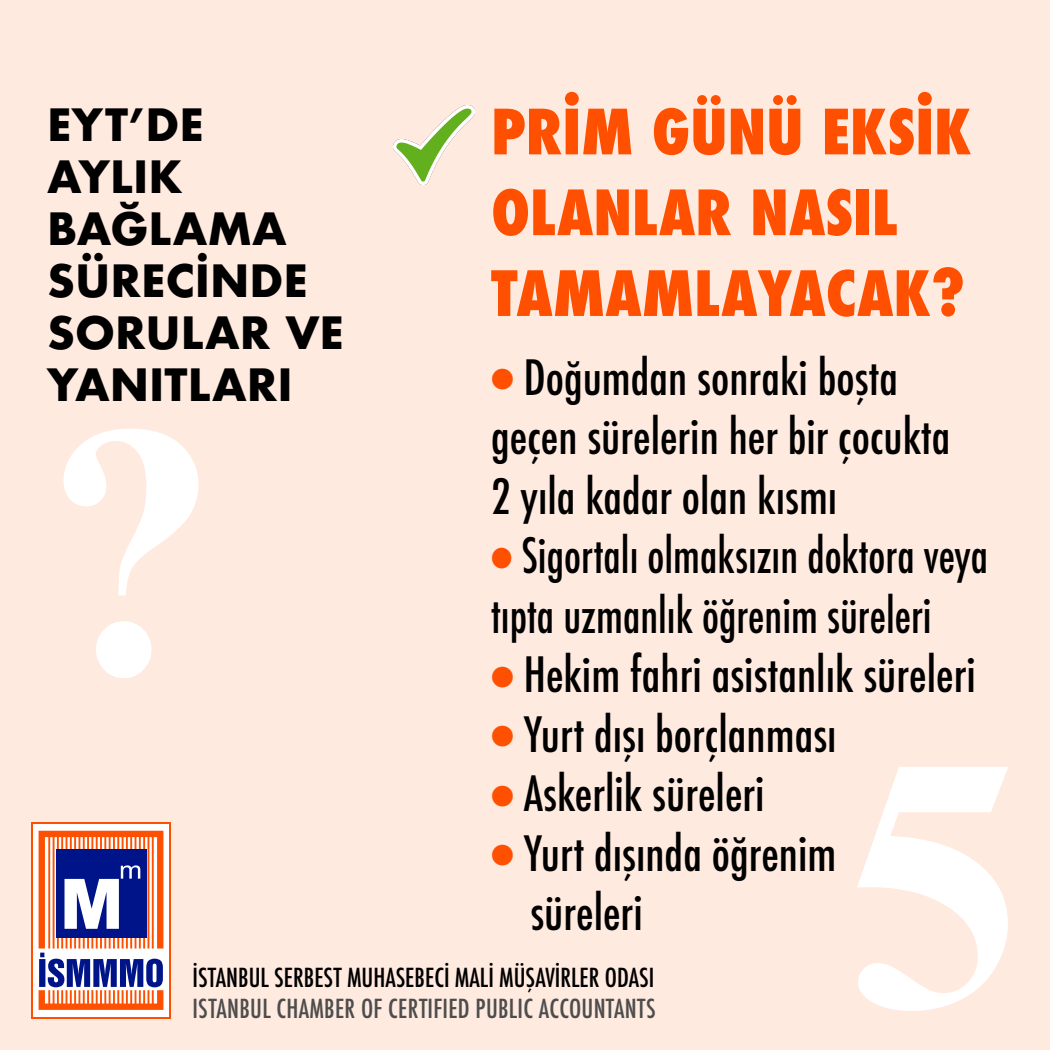
<style>
.page{position:relative;width:1050px;height:1050px;background:#ffeae0}
.page>*{position:absolute;margin:0;border:0;box-sizing:border-box;transform-origin:0 0}
.t1{font:700 361.29px "Times New Roman";color:#fff}
.t2{font:800 condensed 60.64px/80.8px "Futura";color:#fe5000}
.t3{font:500 condensed 47.34px/59.5px "Futura";color:#000}
.t4{font:500 condensed 47.34px/59.5px "Futura";color:#000;scale:.93 1}
.t5{font:700 43.31px/51.9px "Futura";color:#000}
.t6{font:500 condensed 25.55px "Futura";color:#000}
.t7{font:500 condensed 25.55px "Futura";letter-spacing:.01em;color:#4d4d4d}
.s1{color:#fe5000}
</style>
<div class="page">
<div style="left:32px;top:822px;width:139px;height:196px;background:#fe5000"></div>
<div style="left:33px;top:824px;width:136px;height:193px;background:#fff"></div>
<svg style="left:39px;top:831px;width:124px;height:179px"></svg>
<img style="left:394px;top:105px;width:81px;height:80px">
<p class="t2" style="left:491px;top:92px;width:482px">PRIM GÜNÜ EKSIK<br>OLANLAR NASIL<br>TAMAMLAYACAK?</p>
<p class="t3" style="left:491px;top:348px;width:461px"><span class="s1">●</span> Doğumdan sonraki boşta geçen sürelerin her bir çocukta<br>2 yıla kadar olan kısmı</p>
<p class="t4" style="left:491px;top:526px;width:536px"><span class="s1">●</span> Sigortalı olmaksızın doktora veya tıpta uzmanlık öğrenim süreleri</p>
<p class="t3" style="left:491px;top:645px;width:486px"><span class="s1">●</span> Hekim fahri asistanlık süreleri</p>
<p class="t3" style="left:491px;top:705px;width:347px"><span class="s1">●</span> Yurt dışı borçlanması</p>
<p class="t3" style="left:491px;top:764px;width:275px"><span class="s1">●</span> Askerlik süreleri</p>
<p class="t3" style="left:530px;top:824px;width:308px;text-indent:-39px"><span class="s1">●</span> Yurt dışında öğrenim süreleri</p>
<p class="t5" style="left:47px;top:99px;width:158px">EYT’DE<br>AYLIK</p>
<p class="t5" style="left:47px;top:202px;width:262px">BAĞLAMA<br>SÜRECİNDE</p>
<p class="t5" style="left:47px;top:306px;width:298px">SORULAR VE<br>YANITLARI</p>
<p class="t1" style="left:42px;top:303px;width:178px">?</p>
<p class="t1" style="left:845px;top:635px;width:178px">5</p>
<p class="t6" style="left:192px;top:961px;width:463px">İSTANBUL SERBEST MUHASEBECİ MALİ MÜŞAVİRLER ODASI</p>
<p class="t7" style="left:192px;top:992px;width:465px">ISTANBUL CHAMBER OF CERTIFIED PUBLIC ACCOUNTANTS</p>
</div>
